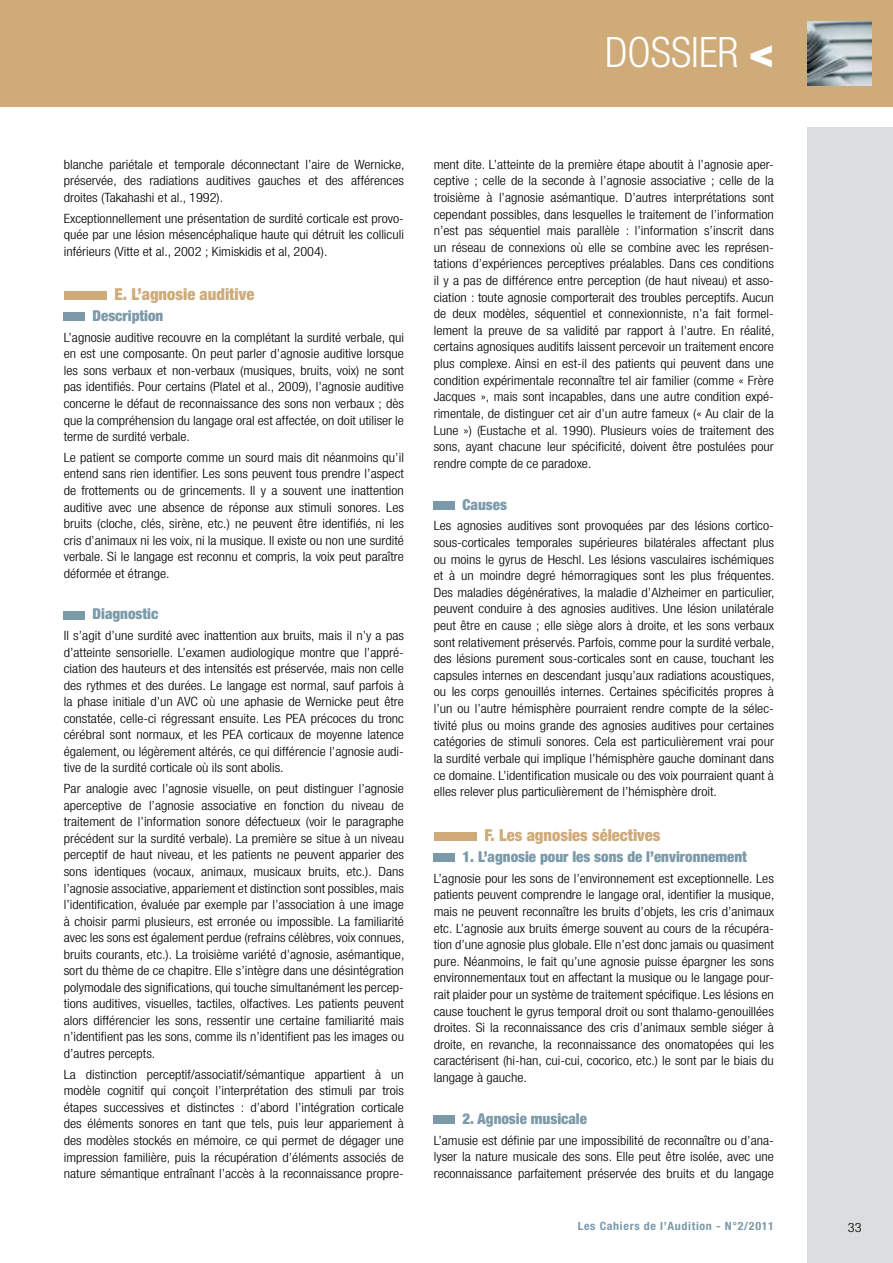
<style>
.page{position:relative;width:893px;height:1263px;background:#fff}
.page>*{position:absolute;margin:0;border:0;box-sizing:border-box;transform-origin:0 0}
.t1{font:300 condensed 42px "Helvetica Neue";color:#fff}
.t2{font:900 condensed 16.5px "Helvetica Neue";color:#cfab7a}
.t3{font:900 condensed 15px "Helvetica Neue";color:#7b9aa9}
.t4{font:300 condensed 12.9px/16.6px "Helvetica Neue";color:#000;text-align:justify;scale:1.11 1}
.t5{font:700 condensed 11.4px "Helvetica Neue";letter-spacing:.055em;color:#7b9aa9;scale:1.05 1}
.s1{font-weight:900;font-stretch:normal}
</style>
<div class="page">
<div style="left:808px;top:128px;width:85px;height:1135px;background:#dcddde"></div>
<div style="left:0;top:0;width:893px;height:106px;background:#cfab7a"></div>
<img style="left:808px;top:21px;width:64px;height:64px">
<div style="left:64px;top:292px;width:42px;height:8px;background:#cfab7a"></div>
<div style="left:64px;top:312px;width:21px;height:9px;background:#7b9aa9"></div>
<div style="left:64px;top:611px;width:21px;height:8px;background:#7b9aa9"></div>
<div style="left:434px;top:501px;width:21px;height:8px;background:#7b9aa9"></div>
<div style="left:434px;top:832px;width:42px;height:9px;background:#cfab7a"></div>
<div style="left:434px;top:853px;width:21px;height:9px;background:#7b9aa9"></div>
<div style="left:434px;top:1115px;width:21px;height:9px;background:#7b9aa9"></div>
<h1 class="t1" style="left:605px;top:29px;width:170px">DOSSIER <span class="s1">&lt;</span></h1>
<p class="t4" style="left:64px;top:156px;width:308px">blanche pariétale et temporale déconnectant l’aire de Wernicke, préservée, des radiations auditives gauches et des afférences droites (Takahashi et al., 1992).</p>
<p class="t4" style="left:64px;top:210px;width:308px">Exceptionnellement une présentation de surdité corticale est provo&shy;quée par une lésion mésencéphalique haute qui détruit les colliculi inférieurs (Vitte et al., 2002 ; Kimiskidis et al, 2004).</p>
<p class="t2" style="left:115px;top:284px;width:141px">E. L’agnosie auditive</p>
<p class="t3" style="left:93px;top:306px;width:72px">Description</p>
<p class="t4" style="left:64px;top:329px;width:308px">L’agnosie auditive recouvre en la complétant la surdité verbale, qui en est une composante. On peut parler d’agnosie auditive lorsque les sons verbaux et non-verbaux (musiques, bruits, voix) ne sont pas identifiés. Pour certains (Platel et al., 2009), l’agnosie auditive concerne le défaut de reconnaissance des sons non verbaux ; dès que la compréhension du langage oral est affectée, on doit utiliser le terme de surdité verbale.</p>
<p class="t4" style="left:64px;top:449px;width:308px">Le patient se comporte comme un sourd mais dit néanmoins qu’il entend sans rien identifier. Les sons peuvent tous prendre l’aspect de frottements ou de grincements. Il y a souvent une inattention auditive avec une absence de réponse aux stimuli sonores. Les bruits (cloche, clés, sirène, etc.) ne peuvent être identifiés, ni les cris d’animaux ni les voix, ni la musique. Il existe ou non une surdité verbale. Si le langage est reconnu et compris, la voix peut paraître déformée et étrange.</p>
<p class="t3" style="left:93px;top:605px;width:67px">Diagnostic</p>
<p class="t4" style="left:64px;top:627px;width:308px">Il s’agit d’une surdité avec inattention aux bruits, mais il n’y a pas d’atteinte sensorielle. L’examen audiologique montre que l’appré&shy;ciation des hauteurs et des intensités est préservée, mais non celle des rythmes et des durées. Le langage est normal, sauf parfois à la phase initiale d’un AVC où une aphasie de Wernicke peut être constatée, celle-ci régressant ensuite. Les PEA précoces du tronc cérébral sont normaux, et les PEA corticaux de moyenne latence également, ou légèrement altérés, ce qui différencie l’agnosie audi&shy;tive de la surdité corticale où ils sont abolis.</p>
<p class="t4" style="left:64px;top:780px;width:308px">Par analogie avec l’agnosie visuelle, on peut distinguer l’agnosie aperceptive de l’agnosie associative en fonction du niveau de traitement de l’information sonore défectueux (voir le paragraphe précédent sur la surdité verbale). La première se situe à un niveau perceptif de haut niveau, et les patients ne peuvent apparier des sons identiques (vocaux, animaux, musicaux bruits, etc.). Dans l’agnosie associative, appariement et distinction sont possibles, mais l’identification, évaluée par exemple par l’association à une image à choisir parmi plusieurs, est erronée ou impossible. La familiarité avec les sons est également perdue (refrains célèbres, voix connues, bruits courants, etc.). La troisième variété d’agnosie, asémantique, sort du thème de ce chapitre. Elle s’intègre dans une désintégration polymodale des significations, qui touche simultanément les percep&shy;tions auditives, visuelles, tactiles, olfactives. Les patients peuvent alors différencier les sons, ressentir une certaine familiarité mais n’identifient pas les sons, comme ils n’identifient pas les images ou d’autres percepts.</p>
<p class="t4" style="left:64px;top:1066px;width:308px">La distinction perceptif/associatif/sémantique appartient à un modèle cognitif qui conçoit l’interprétation des stimuli par trois étapes successives et distinctes : d’abord l’intégration corticale des éléments sonores en tant que tels, puis leur appariement à des modèles stockés en mémoire, ce qui permet de dégager une impression familière, puis la récupération d’éléments associés de nature sémantique entraînant l’accès à la reconnaissance propre-</p>
<p class="t4" style="left:434px;top:156px;width:308px">ment dite. L’atteinte de la première étape aboutit à l’agnosie aper&shy;ceptive ; celle de la seconde à l’agnosie associative ; celle de la troisième à l’agnosie asémantique. D’autres interprétations sont cependant possibles, dans lesquelles le traitement de l’information n’est pas séquentiel mais parallèle : l’information s’inscrit dans un réseau de connexions où elle se combine avec les représen&shy;tations d’expériences perceptives préalables. Dans ces conditions il y a pas de différence entre perception (de haut niveau) et asso&shy;ciation : toute agnosie comporterait des troubles perceptifs. Aucun de deux modèles, séquentiel et connexionniste, n’a fait formel&shy;lement la preuve de sa validité par rapport à l’autre. En réalité, certains agnosiques auditifs laissent percevoir un traitement encore plus complexe. Ainsi en est-il des patients qui peuvent dans une condition expérimentale reconnaître tel air familier (comme « Frère Jacques », mais sont incapables, dans une autre condition expé&shy;rimentale, de distinguer cet air d’un autre fameux (« Au clair de la Lune ») (Eustache et al. 1990). Plusieurs voies de traitement des sons, ayant chacune leur spécificité, doivent être postulées pour rendre compte de ce paradoxe.</p>
<p class="t3" style="left:462px;top:495px;width:46px">Causes</p>
<p class="t4" style="left:434px;top:517px;width:308px">Les agnosies auditives sont provoquées par des lésions cortico&shy;sous-corticales temporales supérieures bilatérales affectant plus ou moins le gyrus de Heschl. Les lésions vasculaires ischémiques et à un moindre degré hémorragiques sont les plus fréquentes.<br>Des maladies dégénératives, la maladie d’Alzheimer en particulier, peuvent conduire à des agnosies auditives. Une lésion unilatérale peut être en cause ; elle siège alors à droite, et les sons verbaux sont relativement préservés. Parfois, comme pour la surdité verbale, des lésions purement sous-corticales sont en cause, touchant les capsules internes en descendant jusqu’aux radiations acoustiques, ou les corps genouillés internes. Certaines spécificités propres à l’un ou l’autre hémisphère pourraient rendre compte de la sélec&shy;tivité plus ou moins grande des agnosies auditives pour certaines catégories de stimuli sonores. Cela est particulièrement vrai pour la surdité verbale qui implique l’hémisphère gauche dominant dans ce domaine. L’identification musicale ou des voix pourraient quant à elles relever plus particulièrement de l’hémisphère droit.</p>
<p class="t2" style="left:484px;top:825px;width:177px">F. Les agnosies sélectives</p>
<p class="t3" style="left:462px;top:847px;width:286px">1. L’agnosie pour les sons de l’environnement</p>
<p class="t4" style="left:434px;top:870px;width:308px">L’agnosie pour les sons de l’environnement est exceptionnelle. Les patients peuvent comprendre le langage oral, identifier la musique, mais ne peuvent reconnaître les bruits d’objets, les cris d’animaux etc. L’agnosie aux bruits émerge souvent au cours de la récupéra&shy;tion d’une agnosie plus globale. Elle n’est donc jamais ou quasiment pure. Néanmoins, le fait qu’une agnosie puisse épargner les sons environnementaux tout en affectant la musique ou le langage pour&shy;rait plaider pour un système de traitement spécifique. Les lésions en cause touchent le gyrus temporal droit ou sont thalamo-genouillées droites. Si la reconnaissance des cris d’animaux semble siéger à droite, en revanche, la reconnaissance des onomatopées qui les caractérisent (hi-han, cui-cui, cocorico, etc.) le sont par le biais du langage à gauche.</p>
<p class="t3" style="left:462px;top:1109px;width:126px">2. Agnosie musicale</p>
<p class="t4" style="left:434px;top:1132px;width:308px">L’amusie est définie par une impossibilité de reconnaître ou d’ana&shy;lyser la nature musicale des sons. Elle peut être isolée, avec une reconnaissance parfaitement préservée des bruits et du langage</p>
<p class="t5" style="left:578px;top:1219px;width:188px">Les Cahiers de l’Audition - N°2/2011</p>
<p class="t4" style="left:848px;top:1219px;width:14px">33</p>
</div>
